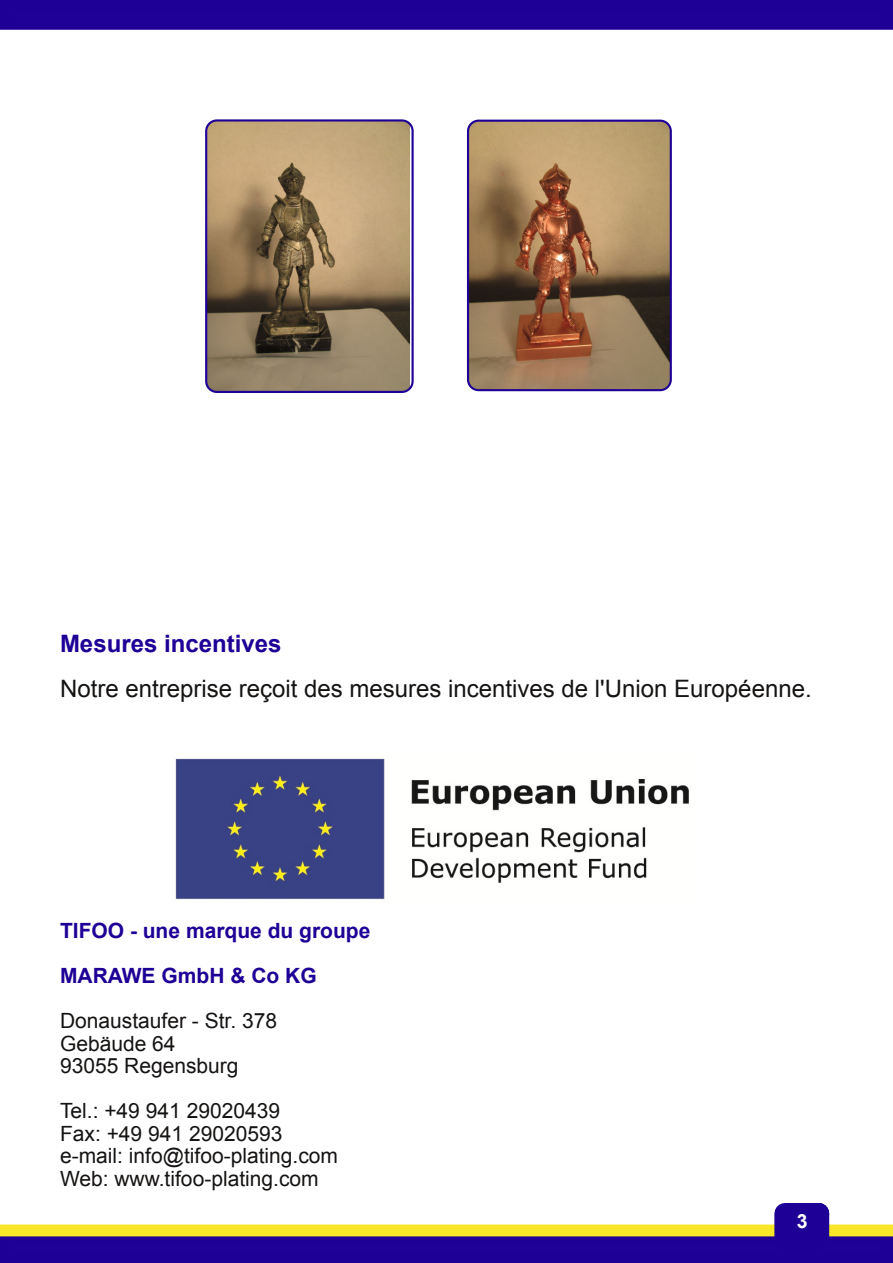
<style>
.page{position:relative;width:893px;height:1263px;background:#fff}
.page>*{position:absolute;margin:0;border:0;box-sizing:border-box;transform-origin:0 0}
.t1{font:24px "Arial";color:#161413}
.t2{font:700 24px "Arial";color:#1e0096}
.t3{font:21px/22.5px "Arial";color:#161413}
.t4{font:700 21px/45px "Arial";color:#1e0096}
.t5{font:700 19.5px "Arial";color:#fff}
</style>
<div class="page">
<div style="left:6px;top:6px;width:881px;height:17px;background:#1f0197"></div>
<div style="left:0;top:0;width:893px;height:30px;border:13px solid #1e0096"></div>
<div style="left:6px;top:1239px;width:881px;height:17px;background:#1f0197"></div>
<div style="left:0;top:1233px;width:893px;height:30px;border:13px solid #1e0096"></div>
<div style="left:1px;top:1225px;width:891px;height:10px;background:#f8e729"></div>
<div style="left:0;top:1224px;width:893px;height:12px;border:2px solid #f8e729"></div>
<div style="left:785px;top:1213px;width:34px;height:25px;background:#1e0096"></div>
<div style="left:774px;top:1203px;width:55px;height:46px;border:21px solid #1e0096"></div>
<img style="left:175px;top:758px;width:514px;height:142px">
<img style="left:208px;top:122px;width:202px;height:268px">
<div style="left:205px;top:119px;width:209px;height:274px;border:2px solid #1e0096;border-radius:11px"></div>
<img style="left:468px;top:121px;width:202px;height:269px;border-radius:11px">
<div style="left:467px;top:120px;width:205px;height:271px;border:2px solid #1e0096;border-radius:11px"></div>
<p class="t2" style="left:60px;top:630px;width:223px">Mesures incentives</p>
<p class="t1" style="left:60px;top:675px;width:753px">Notre entreprise reçoit des mesures incentives de l'Union Européenne.</p>
<p class="t4" style="left:60px;top:909px;width:312px">TIFOO - une marque du groupe<br>MARAWE GmbH &amp; Co KG</p>
<p class="t3" style="left:60px;top:1010px;width:219px">Donaustaufer - Str. 378<br>Gebäude 64<br>93055 Regensburg</p>
<p class="t3" style="left:60px;top:1100px;width:280px">Tel.: +49 941 29020439<br>Fax: +49 941 29020593 e-mail: info@tifoo-plating.com<br>Web: www.tifoo-plating.com</p>
<p class="t5" style="left:797px;top:1211px;width:12px">3</p>
</div>
